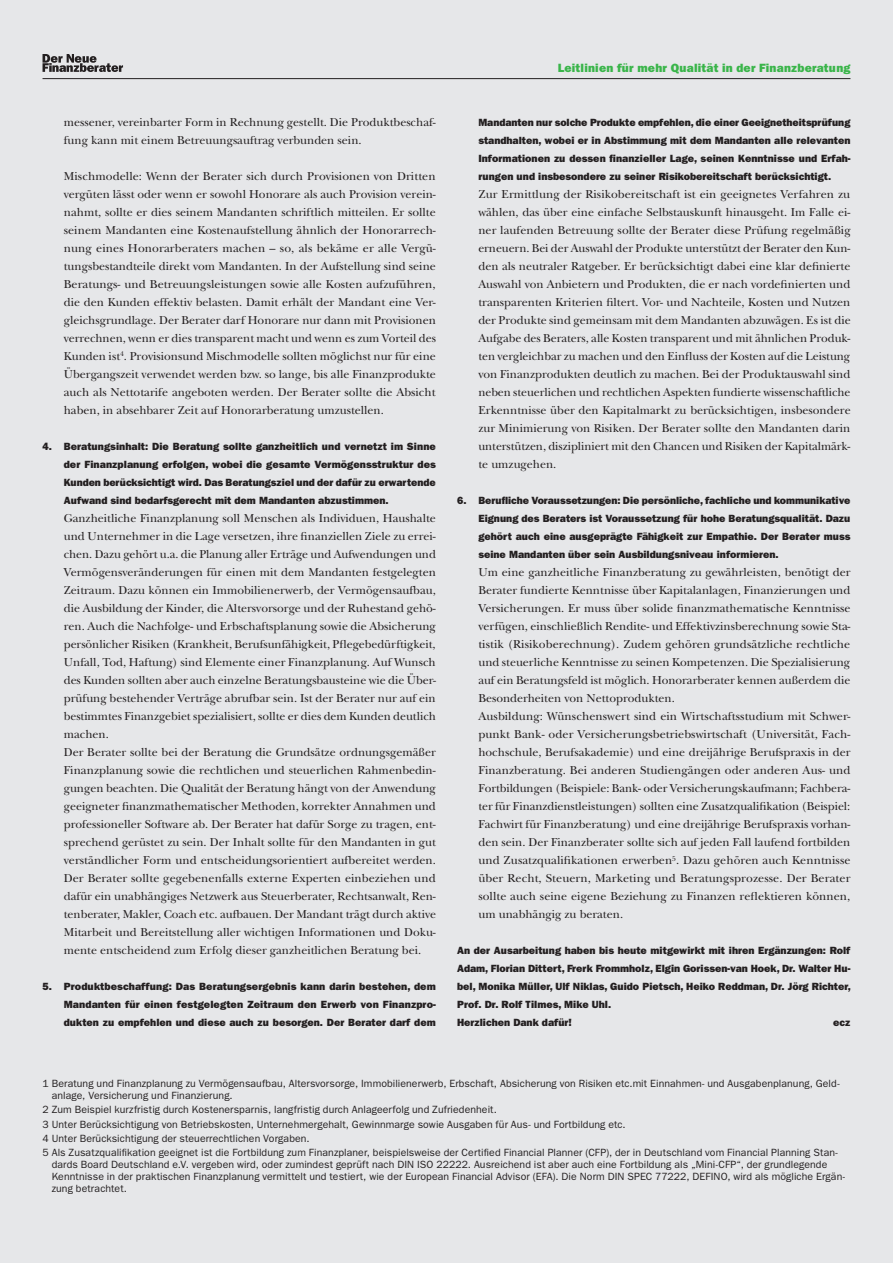
<style>
.page{position:relative;width:893px;height:1263px;background:#e6e7e9}
.page>*{position:absolute;margin:0;border:0;box-sizing:border-box;transform-origin:0 0}
.t1{font:12px/18px "New Baskerville Std";color:#231f20}
.t2{font:12px "ITC Franklin Gothic Std Hvy";letter-spacing:.015em;color:#3ab54a}
.t3{font:10.5px/18px "ITC Franklin Gothic Std Hvy";color:#231f20;text-align:justify}
.t4{font:10.5px/12px "ITC Franklin Gothic Std";letter-spacing:.005em;color:#231f20}
</style>
<div class="page">
<hr style="left:43px;top:78px;width:807px;height:1px;background:#231f20">
<svg style="left:43px;top:54px;width:80px;height:18px"></svg>
<p class="t1" style="left:64px;top:113px;width:374px">messener, vereinbarter Form in Rechnung gestellt. Die Produktbeschaf&shy;fung kann mit einem Betreuungsauftrag verbunden sein.</p>
<p class="t1" style="left:64px;top:167px;width:374px;text-align:justify">Mischmodelle: Wenn der Berater sich durch Provisionen von Dritten vergüten lässt oder wenn er sowohl Honorare als auch Provision verein&shy;nahmt, sollte er dies seinem Mandanten schriftlich mitteilen. Er sollte seinem Mandanten eine Kostenaufstellung ähnlich der Honorarrech&shy;nung eines Honorarberaters machen – so, als bekäme er alle Vergü&shy;tungsbestandteile direkt vom Mandanten. In der Aufstellung sind seine Beratungs- und Betreuungsleistungen sowie alle Kosten aufzuführen, die den Kunden effektiv belasten. Damit erhält der Mandant eine Ver&shy;gleichsgrundlage. Der Berater darf Honorare nur dann mit Provisionen verrechnen, wenn er dies transparent macht und wenn es zum Vorteil des Kunden ist<sup>4</sup>. Provisionsund Mischmodelle sollten möglichst nur für eine Übergangszeit verwendet werden bzw. so lange, bis alle Finanzprodukte auch als Nettotarife angeboten werden. Der Berater sollte die Absicht haben, in absehbarer Zeit auf Honorarberatung umzustellen.</p>
<p class="t3" style="left:64px;top:437px;width:374px;text-indent:-21px">4. Beratungsinhalt: Die Beratung sollte ganzheitlich und vernetzt im Sinne der Finanzplanung erfolgen, wobei die gesamte Vermögensstruktur des Kunden berücksichtigt wird. Das Beratungsziel und der dafür zu erwartende Aufwand sind bedarfsgerecht mit dem Mandanten abzustimmen.</p>
<p class="t1" style="left:64px;top:509px;width:374px">Ganzheitliche Finanzplanung soll Menschen als Individuen, Haushalte und Unternehmer in die Lage versetzen, ihre finanziellen Ziele zu errei&shy;chen. Dazu gehört u.a. die Planung aller Erträge und Aufwendungen und Vermögensveränderungen für einen mit dem Mandanten festgelegten Zeitraum. Dazu können ein Immobilienerwerb, der Vermögensaufbau, die Ausbildung der Kinder, die Altersvorsorge und der Ruhestand gehö&shy;ren. Auch die Nachfolge- und Erbschaftsplanung sowie die Absicherung persönlicher Risiken (Krankheit, Berufsunfähigkeit, Pflegebedürftigkeit, Unfall, Tod, Haftung) sind Elemente einer Finanzplanung. Auf Wunsch des Kunden sollten aber auch einzelne Beratungsbausteine wie die Über&shy;prüfung bestehender Verträge abrufbar sein. Ist der Berater nur auf ein bestimmtes Finanzgebiet spezialisiert, sollte er dies dem Kunden deutlich machen.<br>Der Berater sollte bei der Beratung die Grundsätze ordnungsgemäßer Finanzplanung sowie die rechtlichen und steuerlichen Rahmenbedin&shy;gungen beachten. Die Qualität der Beratung hängt von der Anwendung geeigneter finanzmathematischer Methoden, korrekter Annahmen und professioneller Software ab. Der Berater hat dafür Sorge zu tragen, ent&shy;sprechend gerüstet zu sein. Der Inhalt sollte für den Mandanten in gut verständlicher Form und entscheidungsorientiert aufbereitet werden.<br>Der Berater sollte gegebenenfalls externe Experten einbeziehen und dafür ein unabhängiges Netzwerk aus Steuerberater, Rechtsanwalt, Ren&shy;tenberater, Makler, Coach etc. aufbauen. Der Mandant trägt durch aktive Mitarbeit und Bereitstellung aller wichtigen Informationen und Doku&shy;mente entscheidend zum Erfolg dieser ganzheitlichen Beratung bei.</p>
<p class="t3" style="left:64px;top:977px;width:374px;text-indent:-21px">5. Produktbeschaffung: Das Beratungsergebnis kann darin bestehen, dem Mandanten für einen festgelegten Zeitraum den Erwerb von Finanzpro&shy;dukten zu empfehlen und diese auch zu besorgen. Der Berater darf dem</p>
<p class="t2" style="left:558px;top:61px;width:294px">Leitlinien für mehr Qualität in der Finanzberatung</p>
<p class="t3" style="left:478px;top:113px;width:374px">Mandanten nur solche Produkte empfehlen, die einer Geeignetheitsprüfung standhalten, wobei er in Abstimmung mit dem Mandanten alle relevanten Informationen zu dessen finanzieller Lage, seinen Kenntnisse und Erfah&shy;rungen und insbesondere zu seiner Risikobereitschaft berücksichtigt.</p>
<p class="t1" style="left:478px;top:185px;width:374px;text-align:justify">Zur Ermittlung der Risikobereitschaft ist ein geeignetes Verfahren zu wählen, das über eine einfache Selbstauskunft hinausgeht. Im Falle ei&shy;ner laufenden Betreuung sollte der Berater diese Prüfung regelmäßig erneuern. Bei der Auswahl der Produkte unterstützt der Berater den Kun&shy;den als neutraler Ratgeber. Er berücksichtigt dabei eine klar definierte Auswahl von Anbietern und Produkten, die er nach vordefinierten und transparenten Kriterien filtert. Vor- und Nachteile, Kosten und Nutzen der Produkte sind gemeinsam mit dem Mandanten abzuwägen. Es ist die Aufgabe des Beraters, alle Kosten transparent und mit ähnlichen Produk&shy;ten vergleichbar zu machen und den Einfluss der Kosten auf die Leistung von Finanzprodukten deutlich zu machen. Bei der Produktauswahl sind neben steuerlichen und rechtlichen Aspekten fundierte wissenschaftliche Erkenntnisse über den Kapitalmarkt zu berücksichtigen, insbesondere zur Minimierung von Risiken. Der Berater sollte den Mandanten darin unterstützen, diszipliniert mit den Chancen und Risiken der Kapitalmärk&shy;te umzugehen.</p>
<p class="t3" style="left:478px;top:491px;width:374px;text-indent:-21px">6. Berufliche Voraussetzungen: Die persönliche, fachliche und kommunikative Eignung des Beraters ist Voraussetzung für hohe Beratungsqualität. Dazu gehört auch eine ausgeprägte Fähigkeit zur Empathie. Der Berater muss seine Mandanten über sein Ausbildungsniveau informieren.</p>
<p class="t1" style="left:478px;top:563px;width:374px">Um eine ganzheitliche Finanzberatung zu gewährleisten, benötigt der Berater fundierte Kenntnisse über Kapitalanlagen, Finanzierungen und Versicherungen. Er muss über solide finanzmathematische Kenntnisse verfügen, einschließlich Rendite- und Effektivzinsberechnung sowie Sta&shy;tistik (Risikoberechnung). Zudem gehören grundsätzliche rechtliche und steuerliche Kenntnisse zu seinen Kompetenzen. Die Spezialisierung auf ein Beratungsfeld ist möglich. Honorarberater kennen außerdem die Besonderheiten von Nettoprodukten.<br>Ausbildung: Wünschenswert sind ein Wirtschaftsstudium mit Schwer&shy;punkt Bank- oder Versicherungsbetriebswirtschaft (Universität, Fach&shy;hochschule, Berufsakademie) und eine dreijährige Berufspraxis in der Finanzberatung. Bei anderen Studiengängen oder anderen Aus- und Fortbildungen (Beispiele: Bank- oder Versicherungskaufmann; Fachbera&shy;ter für Finanzdienstleistungen) sollten eine Zusatzqualifikation (Beispiel:<br>Fachwirt für Finanzberatung) und eine dreijährige Berufspraxis vorhan&shy;den sein. Der Finanzberater sollte sich auf jeden Fall laufend fortbilden und Zusatzqualifikationen erwerben<sup>5</sup>. Dazu gehören auch Kenntnisse über Recht, Steuern, Marketing und Beratungsprozesse. Der Berater sollte auch seine eigene Beziehung zu Finanzen reflektieren können, um unabhängig zu beraten.</p>
<p class="t3" style="left:457px;top:941px;width:395px;text-align:left">An der Ausarbeitung haben bis heute mitgewirkt mit ihren Ergänzungen: Rolf Adam, Florian Dittert, Frerk Frommholz, Elgin Gorissen-van Hoek, Dr. Walter Hu&shy;bel, Monika Müller, Ulf Niklas, Guido Pietsch, Heiko Reddman, Dr. Jörg Richter, Prof. Dr. Rolf Tilmes, Mike Uhl.<br>Herzlichen Dank dafür!</p>
<p class="t3" style="left:833px;top:1013px;width:19px">ecz</p>
<p class="t4" style="left:52px;top:1078px;width:789px;text-indent:-9px">1 Beratung und Finanzplanung zu Vermögensaufbau, Altersvorsorge, Immobilienerwerb, Erbschaft, Absicherung von Risiken etc.mit Einnahmen- und Ausgabenplanung, Geld&shy;anlage, Versicherung und Finanzierung.</p>
<p class="t4" style="left:43px;top:1103px;width:797px;line-height:14.1px">2 Zum Beispiel kurzfristig durch Kostenersparnis, langfristig durch Anlageerfolg und Zufriedenheit.<br>3 Unter Berücksichtigung von Betriebskosten, Unternehmergehalt, Gewinnmarge sowie Ausgaben für Aus- und Fortbildung etc.<br>4 Unter Berücksichtigung der steuerrechtlichen Vorgaben.<br>5 Als Zusatzqualifikation geeignet ist die Fortbildung zum Finanzplaner, beispielsweise der Certified Financial Planner (CFP), der in Deutschland vom Financial Planning Stan-</p>
<p class="t4" style="left:52px;top:1158px;width:795px">dards Board Deutschland e.V. vergeben wird, oder zumindest geprüft nach DIN ISO 22222. Ausreichend ist aber auch eine Fortbildung als „Mini-CFP“, der grundlegende<br>Kenntnisse in der praktischen Finanzplanung vermittelt und testiert, wie der European Financial Advisor (EFA). Die Norm DIN SPEC 77222, DEFINO, wird als mögliche Ergän&shy;zung betrachtet.</p>
</div>
